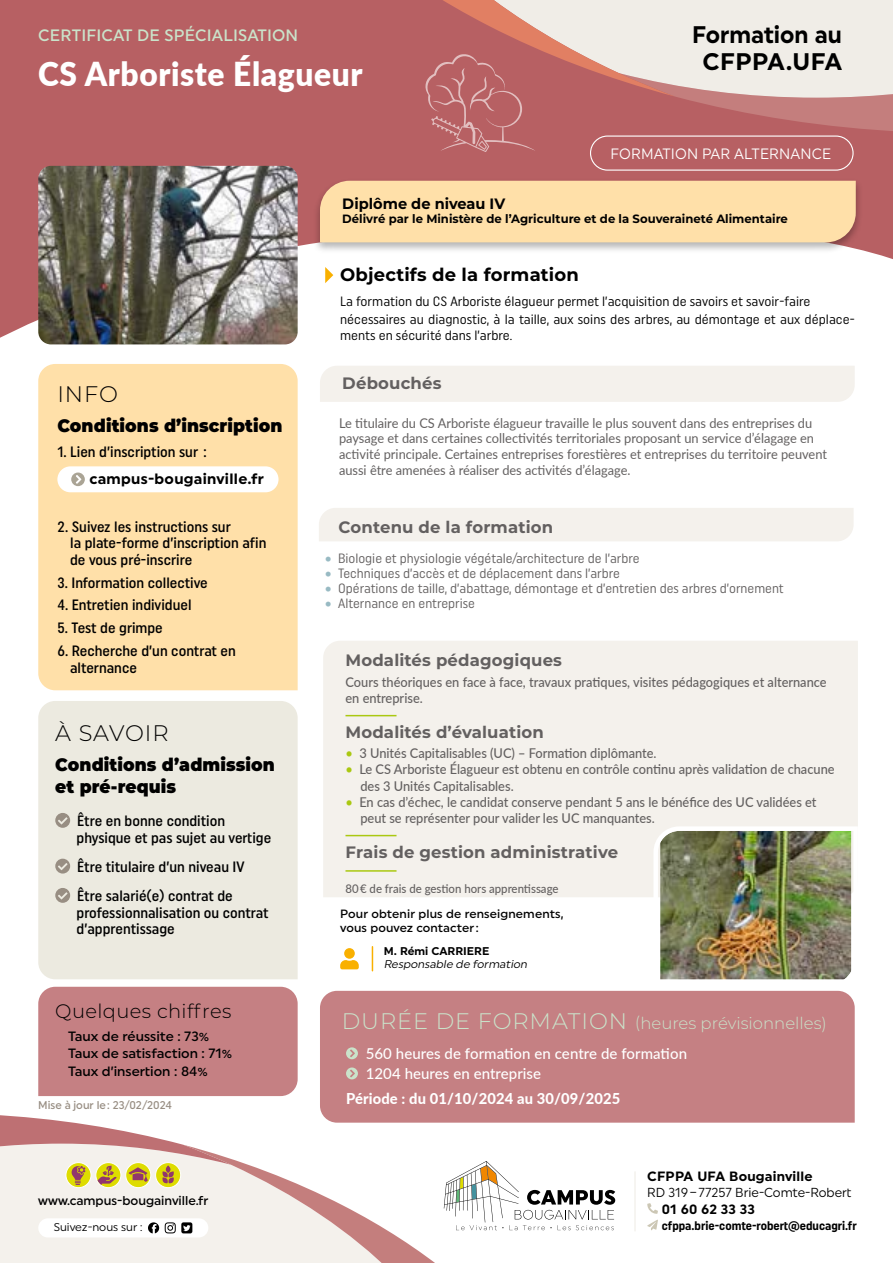
<style>
.page{position:relative;width:893px;height:1263px;background:#fff}
.page>*{position:absolute;margin:0;border:0;box-sizing:border-box;transform-origin:0 0}
.t1{font:900 33px "Lato";letter-spacing:.02em;color:#fff;scale:.96 1}
.t2{font:700 24px/27px "Uniform";color:#000;text-align:center;scale:.95 1}
.t3{font:300 22.5px "Montserrat";letter-spacing:.04em;color:#000}
.t4{font:300 19.5px "Montserrat";letter-spacing:.02em;color:#000}
.t5{font:900 18px/21.6px "Montserrat";letter-spacing:.005em;color:#000;scale:.95 1}
.t6{font:700 18px "Montserrat";letter-spacing:.01em;color:#000}
.t7{font:700 16.5px "Montserrat";letter-spacing:.01em;color:#636060}
.t8{font:300 16.5px "Montserrat";color:#cae3ca}
.t9{font:500 16.5px "Uniform";letter-spacing:.01em;color:#cae3ca}
.t10{font:500 15px/16.5px "Uniform Condensed";color:#000}
.t11{font:500 15px/20.1px "Lato";letter-spacing:.005em;color:#fff}
.t12{font:800 15px "Lato";letter-spacing:.01em;color:#fff}
.t13{font:700 15px "Uniform";letter-spacing:.02em;color:#000}
.t14{font:15px "Uniform";letter-spacing:.01em;color:#fff;scale:.94 1}
.t15{font:700 15px "Montserrat";color:#000}
.t16{font:500 13.5px/16.2px "Lato";color:#636060;scale:.95 1}
.t17{font:13.5px/15.8px "Lato";color:#636060;scale:.95 1}
.t18{font:13.5px "Uniform Condensed";color:#636060}
.t19{font:13.5px/18.3px "Uniform Condensed";color:#000}
.t20{font:500 13.5px/17.1px "Uniform";color:#000}
.t21{font:700 13.5px "Uniform";letter-spacing:.015em;color:#000}
.t22{font:13.05px "Uniform";color:#000;scale:.95 1}
.t23{font:500 12.75px "Uniform";color:#000}
.t24{font:700 12.45px "Uniform Condensed";color:#000}
.t25{font:700 12px "Montserrat";color:#000}
.t26{font:500 12px/14.4px "Uniform";letter-spacing:.01em;color:#000}
.t27{font:500 12px "Lato";color:#636060;scale:.95 1}
.t28{font:500 11.25px "Uniform";color:#988e83;scale:.95 1}
.t29{font:italic 11.25px "Uniform";color:#000}
.t30{font:11.25px "Uniform";color:#000}
.t31{font:700 11.25px "Uniform";color:#000}
.s1{font-family:"Lato";font-size:13.2px;color:#98bac3}
.s2{color:#aac811}
.s3{font-size:22.5px}
</style>
<div class="page">
<svg style="left:647px;top:1203px;width:11px;height:27px"></svg>
<hr style="left:634px;top:1172px;width:2px;height:59px;background:#f0ede7">
<svg style="left:0;top:1115px;width:615px;height:148px"></svg>
<svg style="left:0;top:0;width:893px;height:338px;fill:#b76063"></svg>
<div style="left:313px;top:178px;width:549px;height:75px;background:#000;opacity:.3"></div>
<div style="left:320px;top:181px;width:536px;height:61px;background:#ffe0a9"></div>
<div style="left:320px;top:366px;width:535px;height:36px;background:#f4f1ec"></div>
<svg style="left:325px;top:267px;width:8px;height:16px"></svg>
<img style="left:38px;top:166px;width:260px;height:178px">
<svg style="left:422px;top:0;width:471px;height:152px;background:#d2a09e"></svg>
<div style="left:320px;top:991px;width:535px;height:132px;background:#c58083"></div>
<svg style="left:346px;top:1047px;width:12px;height:12px"></svg>
<svg style="left:346px;top:1067px;width:12px;height:12px"></svg>
<div style="left:38px;top:364px;width:260px;height:326px;background:#ffe0a9"></div>
<div style="left:57px;top:466px;width:222px;height:26px;background:#fff;border-radius:13px"></div>
<svg style="left:71px;top:472px;width:14px;height:14px"></svg>
<div style="left:38px;top:701px;width:260px;height:278px;background:#eceae0"></div>
<svg style="left:55px;top:813px;width:15px;height:15px"></svg>
<svg style="left:55px;top:859px;width:15px;height:14px"></svg>
<svg style="left:55px;top:888px;width:15px;height:15px"></svg>
<svg style="left:372px;top:947px;width:1px;height:24px"></svg>
<svg style="left:340px;top:948px;width:19px;height:21px"></svg>
<div style="left:590px;top:136px;width:264px;height:35px;border:1px solid #fff;border-radius:17px"></div>
<div style="left:319px;top:508px;width:535px;height:33px;background:#f4f1ec"></div>
<div style="left:38px;top:987px;width:260px;height:109px;background:#c58083"></div>
<div style="left:323px;top:641px;width:535px;height:256px;background:#f4f1ec"></div>
<hr style="left:345px;top:715px;width:51px;height:1px;background:#aac811">
<hr style="left:345px;top:835px;width:51px;height:1px;background:#aac811">
<hr style="left:345px;top:870px;width:51px;height:2px;background:#aac811">
<img style="left:651px;top:824px;width:207px;height:156px">
<p class="t9" style="left:38px;top:25px;width:262px">CERTIFICAT DE SPÉCIALISATION</p>
<h1 class="t1" style="left:38px;top:49px;width:339px">CS Arboriste Élagueur</h1>
<h2 class="t2" style="left:692px;top:21px;width:159px">Formation au<br>CFPPA.UFA</h2>
<p class="t14" style="left:610px;top:145px;width:236px">FORMATION PAR ALTERNANCE</p>
<p class="t15" style="left:342px;top:193px;width:164px">Diplôme de niveau IV</p>
<p class="t25" style="left:342px;top:210px;width:447px">Délivré par le Ministère de l’Agriculture et de la Souveraineté Alimentaire</p>
<h3 class="t6" style="left:340px;top:262px;width:240px">Objectifs de la formation</h3>
<p class="t19" style="left:340px;top:292px;width:516px">La formation du CS Arboriste élagueur permet l’acquisition de savoirs et savoir-faire nécessaires au diagnostic, à la taille, aux soins des arbres, au démontage et aux déplace-</p>
<p class="t19" style="left:340px;top:326px;width:174px">ments en sécurité dans l’arbre.</p>
<p class="t7" style="left:342px;top:371px;width:101px">Débouchés</p>
<h3 class="t3" style="left:57px;top:379px;width:62px">INFO</h3>
<h3 class="t5" style="left:57px;top:414px;width:238px">Conditions d’inscription</h3>
<p class="t10" style="left:57px;top:443px;width:151px">1. Lien d’inscription sur :</p>
<p class="t13" style="left:90px;top:470px;width:176px">campus-bougainville.fr</p>
<p class="t10" style="left:70px;top:518px;width:198px;text-indent:-13px">2. Suivez les instructions sur<br>la plate-forme d’inscription afin de vous pré-inscrire</p>
<p class="t10" style="left:57px;top:574px;width:152px">3. Information collective</p>
<p class="t10" style="left:57px;top:597px;width:136px">4. Entretien individuel</p>
<p class="t10" style="left:57px;top:620px;width:107px">5. Test de grimpe</p>
<p class="t10" style="left:70px;top:642px;width:167px;text-indent:-13px">6. Recherche d’un contrat en alternance</p>
<p class="t17" style="left:339px;top:414px;width:515px">Le titulaire du CS Arboriste élagueur travaille le plus souvent dans des entreprises du paysage et dans certaines collectivités territoriales proposant un service d’élagage en activité principale. Certaines entreprises forestières et entreprises du territoire peuvent aussi être amenées à réaliser des activités d’élagage.</p>
<p class="t7" style="left:339px;top:515px;width:216px">Contenu de la formation</p>
<p class="t18" style="left:324px;top:551px;width:317px"><span class="s1">•</span> Biologie et physiologie végétale/architecture de l’arbre</p>
<p class="t18" style="left:324px;top:566px;width:297px"><span class="s1">•</span> Techniques d’accès et de déplacement dans l’arbre</p>
<p class="t18" style="left:324px;top:581px;width:461px"><span class="s1">•</span> Opérations de taille, d’abattage, démontage et d’entretien des arbres d’ornement</p>
<p class="t18" style="left:324px;top:596px;width:152px"><span class="s1">•</span> Alternance en entreprise</p>
<p class="t7" style="left:345px;top:648px;width:218px">Modalités pédagogiques</p>
<p class="t16" style="left:345px;top:673px;width:508px">Cours théoriques en face à face, travaux pratiques, visites pédagogiques et alternance en entreprise.</p>
<p class="t7" style="left:345px;top:720px;width:200px">Modalités d’évaluation</p>
<p class="t16" style="left:345px;top:744px;width:329px"><span class="s2">•</span> 3 Unités Capitalisables (UC) – Formation diplômante.</p>
<p class="t16" style="left:360px;top:761px;width:501px;text-indent:-15px"><span class="s2">•</span> Le CS Arboriste Élagueur est obtenu en contrôle continu après validation de chacune des 3 Unités Capitalisables.</p>
<p class="t16" style="left:360px;top:793px;width:482px;text-indent:-15px"><span class="s2">•</span> En cas d’échec, le candidat conserve pendant 5 ans le bénéfice des UC validées et peut se représenter pour valider les UC manquantes.</p>
<p class="t7" style="left:345px;top:840px;width:274px">Frais de gestion administrative</p>
<p class="t27" style="left:345px;top:880px;width:226px">80 € de frais de gestion hors apprentissage</p>
<h3 class="t3" style="left:55px;top:718px;width:115px">À SAVOIR</h3>
<h3 class="t5" style="left:55px;top:753px;width:233px">Conditions d’admission et pré-requis</h3>
<p class="t10" style="left:77px;top:812px;width:196px">Être en bonne condition physique et pas sujet au vertige</p>
<p class="t10" style="left:77px;top:852px;width:169px;line-height:29.2px">Être titulaire d’un niveau IV<br>Être salarié(e) contrat de</p>
<p class="t10" style="left:77px;top:904px;width:194px">professionnalisation ou contrat d’apprentissage</p>
<p class="t26" style="left:340px;top:906px;width:225px">Pour obtenir plus de renseignements, vous pouvez contacter :</p>
<p class="t31" style="left:384px;top:944px;width:107px">M. Rémi CARRIERE</p>
<p class="t29" style="left:384px;top:958px;width:147px">Responsable de formation</p>
<h3 class="t4" style="left:55px;top:997px;width:178px">Quelques chiffres</h3>
<p class="t20" style="left:68px;top:1028px;width:166px">Taux de réussite : 73%<br>Taux de satisfaction : 71%<br>Taux d’insertion : 84%</p>
<p class="t28" style="left:38px;top:1098px;width:142px">Mise à jour le: 23/02/2024</p>
<p class="t23" style="left:38px;top:1192px;width:172px">www.campus-bougainville.fr</p>
<p class="t8" style="left:342px;top:1011px;width:487px"><span class="s3">DURÉE DE FORMATION</span> (heures prévisionnelles)</p>
<p class="t11" style="left:366px;top:1043px;width:323px">560 heures de formation en centre de formation<br>1204 heures en entreprise</p>
<p class="t12" style="left:346px;top:1087px;width:276px">Période : du 01/10/2024 au 30/09/2025</p>
<p class="t21" style="left:647px;top:1168px;width:167px">CFPPA UFA Bougainville</p>
<p class="t22" style="left:647px;top:1185px;width:216px">RD 319–77257 Brie-Comte-Robert</p>
<p class="t21" style="left:662px;top:1201px;width:95px">01 60 62 33 33</p>
<p class="t30" style="left:54px;top:1220px;width:90px">Suivez-nous sur :</p>
<p class="t24" style="left:662px;top:1218px;width:196px">cfppa.brie-comte-robert@educagri.fr</p>
</div>
